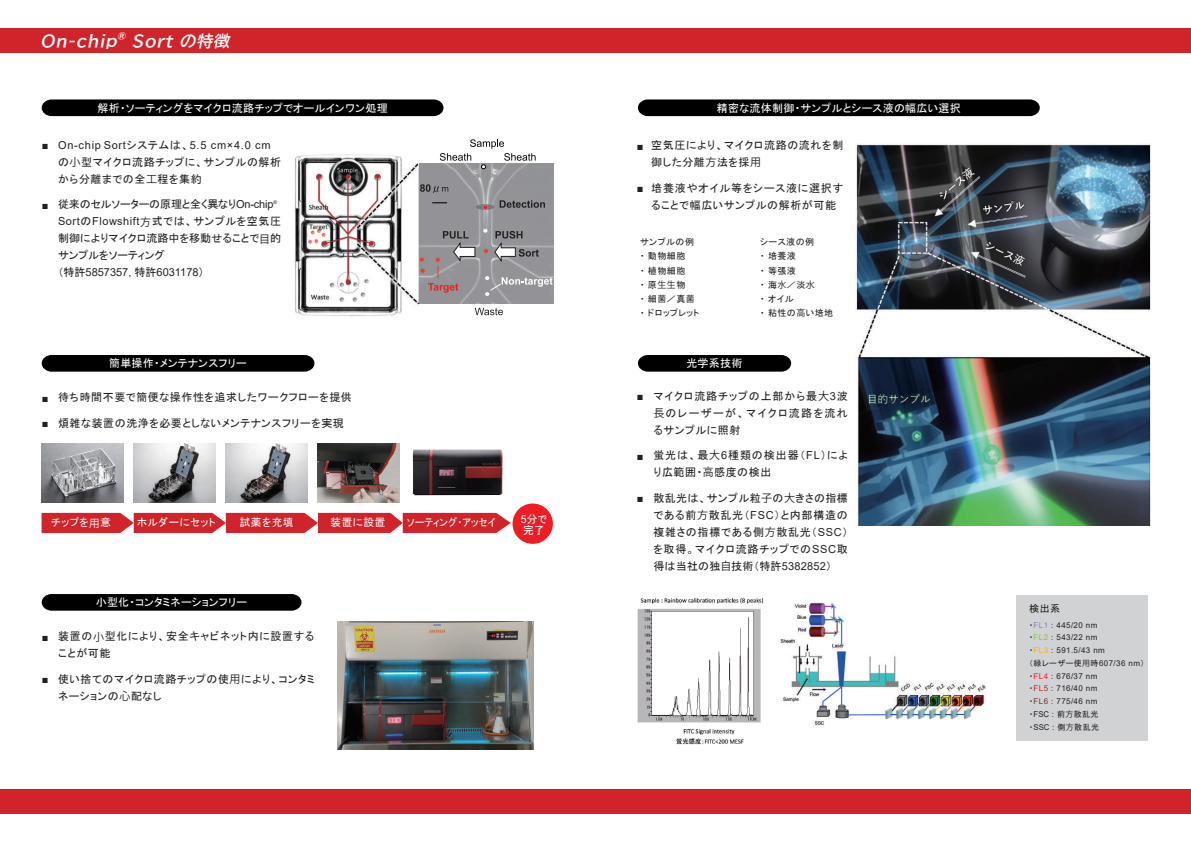
<style>
.page{position:relative;width:1191px;height:842px;background:#fff}
.page>*{position:absolute;margin:0;border:0;box-sizing:border-box;transform-origin:0 0}
.t1{font:italic 15.8px "BIZ UDP Gothic Bold";color:#fff}
.t2{font:11px/17px "MS P Gothic";letter-spacing:.05em;color:#231f20}
.t3{font:11px/11.3px "MS P Gothic";letter-spacing:.025em;color:#fff}
.t4{font:11px "Arial";letter-spacing:.05em;color:#231f20}
.t5{font:11px/16.9px "MS P Gothic";letter-spacing:.01em;color:#231f20}
.t6{font:11px/17px "MS P Gothic";letter-spacing:.085em;color:#231f20}
.t7{font:11px "MS P Gothic";letter-spacing:-.015em;color:#231f20}
.t8{font:11px "Arial";color:#231f20}
.t9{font:10.6px "MS P Gothic";letter-spacing:.05em;color:#fff}
.t10{font:10.6px "MS P Gothic";color:#fff;scale:.93 1}
.t11{font:10px "MS P Gothic";color:#231f20}
.t12{font:9px/14.2px "MS P Gothic";letter-spacing:.05em;color:#231f20}
.t13{font:8px/12.8px "Arial";letter-spacing:.05em;color:#231f20}
.t14{font:8px/12.8px "MS P Gothic";letter-spacing:.05em;color:#231f20}
.t15{font:italic 7.9px "BIZ UDP Gothic Bold";color:#fff}
.s1{font-family:"MS P Gothic"}
.s2{font-family:"Koz Go Pr 6 N"}
.s3{font-family:"Arial"}
.s4{color:#8781bd}
.s5{color:#8bc63e}
.s6{color:#faaf18}
.s7{color:#ee1d23}
.s8{color:#b7282e}
.s9{color:#723236}
</style>
<div class="page">
<div style="left:1015px;top:595px;width:132px;height:146px;background:#d1d2d4"></div>
<div style="left:0;top:28px;width:1191px;height:25px;background:#d1232a"></div>
<div style="left:0;top:789px;width:1191px;height:25px;background:#d1232a"></div>
<img style="left:226px;top:443px;width:82px;height:60px">
<img style="left:134px;top:443px;width:82px;height:60px">
<img style="left:318px;top:443px;width:82px;height:60px">
<img style="left:413px;top:449px;width:89px;height:46px">
<img style="left:42px;top:443px;width:82px;height:60px">
<svg style="left:42px;top:513px;width:469px;height:20px;background:#d43239"></svg>
<img style="left:418px;top:164px;width:135px;height:139px">
<div style="left:476px;top:204px;width:18px;height:6px;background:#76787b;border-radius:50%"></div>
<svg style="left:483px;top:205px;width:5px;height:5px"></svg>
<svg style="left:499px;top:200px;width:46px;height:8px"></svg>
<svg style="left:483px;top:229px;width:4px;height:4px"></svg>
<svg style="left:494px;top:231px;width:45px;height:30px"></svg>
<svg style="left:483px;top:249px;width:5px;height:4px"></svg>
<svg style="left:419px;top:231px;width:56px;height:62px;background:#989093"></svg>
<svg style="left:485px;top:276px;width:67px;height:20px"></svg>
<svg style="left:432px;top:202px;width:15px;height:1px"></svg>
<svg style="left:420px;top:184px;width:28px;height:9px"></svg>
<svg style="left:440px;top:139px;width:95px;height:30px"></svg>
<svg style="left:475px;top:308px;width:28px;height:7px"></svg>
<img style="left:637px;top:598px;width:126px;height:147px">
<div style="left:42px;top:99px;width:401px;height:17px;background:#000"></div>
<svg style="left:42px;top:355px;width:272px;height:17px;background:#080808"></svg>
<svg style="left:42px;top:594px;width:259px;height:17px;background:#080808"></svg>
<div style="left:638px;top:99px;width:401px;height:17px;background:#000"></div>
<svg style="left:638px;top:355px;width:153px;height:17px;background:#0c0c0c"></svg>
<div style="left:512px;top:503px;width:41px;height:41px;background:#ee1d23;border-radius:50%"></div>
<img style="left:855px;top:143px;width:296px;height:382px">
<img style="left:337px;top:621px;width:196px;height:128px">
<img style="left:294px;top:154px;width:124px;height:163px">
<img style="left:778px;top:602px;width:208px;height:124px">
<h1 class="t1" style="left:41px;top:33px;width:81px">On-chip</h1>
<p class="t15" style="left:117px;top:33px;width:11px">®</p>
<h1 class="t1" style="left:132px;top:33px;width:99px">Sort の特徴</h1>
<p class="t3" style="left:97px;top:102px;width:292px">解析・ソーティングをマイクロ流路チップでオールインワン処理</p>
<p class="t4" style="left:42px;top:137px;width:8px">■</p>
<p class="t4" style="left:42px;top:197px;width:8px">■</p>
<p class="t4" style="left:58px;top:137px;width:214px">On-chip Sort<span class="s1">システムは、</span>5.5 cm×4.0 cm</p>
<p class="t2" style="left:58px;top:153px;width:224px">の<span class="s2">小</span>型マイクロ流路チップに、サンプルの解析から分離までの全<span class="s2">工</span>程を集約</p>
<p class="t7" style="left:58px;top:199px;width:221px">従来のセルソーターの原理と全く異なり<span class="s3">On-chip</span><sup>®</sup></p>
<p class="t4" style="left:58px;top:214px;width:224px">Sort<span class="s1">の</span>Flowshift<span class="s2">方</span><span class="s1">式では、サンプルを空気圧</span></p>
<p class="t5" style="left:58px;top:230px;width:224px">制御によりマイクロ流路中を移動せることで<span class="s2">目</span>的サンプルをソーティング</p>
<p class="t8" style="left:58px;top:265px;width:147px"><span class="s1">（特許</span>5857357, <span class="s1">特許</span>6031178<span class="s1">）</span></p>
<p class="t4" style="left:42px;top:390px;width:8px">■</p>
<p class="t4" style="left:42px;top:416px;width:8px">■</p>
<p class="t3" style="left:109px;top:358px;width:139px">簡単操作・メンテナンスフリー</p>
<p class="t2" style="left:58px;top:389px;width:295px">待ち時間不要で簡便な操作性を追求したワークフローを提供</p>
<p class="t2" style="left:58px;top:414px;width:287px">煩雑な装置の洗浄を必要としないメンテナンスフリーを実現</p>
<p class="t9" style="left:51px;top:517px;width:61px">チップを<span class="s2">用</span>意</p>
<p class="t9" style="left:137px;top:517px;width:80px">ホルダーにセット</p>
<p class="t9" style="left:240px;top:517px;width:55px">試薬を充填</p>
<p class="t9" style="left:330px;top:517px;width:56px">装置に設置</p>
<p class="t10" style="left:407px;top:517px;width:97px">ソーティング・アッセイ</p>
<p class="t4" style="left:42px;top:629px;width:8px">■</p>
<p class="t4" style="left:42px;top:672px;width:8px">■</p>
<p class="t3" style="left:96px;top:597px;width:153px">小型化・コンタミネーションフリー</p>
<p class="t2" style="left:58px;top:628px;width:258px">装置の<span class="s2">小</span>型化により、安全キャビネット内に設置することが可能</p>
<p class="t2" style="left:58px;top:670px;width:258px">使い捨てのマイクロ流路チップの使<span class="s2">用</span>により、コンタミネーションの<span class="s2">心</span>配なし</p>
<p class="t3" style="left:521px;top:513px;width:28px"><span class="s3">5</span>分で完了</p>
<p class="t4" style="left:637px;top:138px;width:8px">■</p>
<p class="t4" style="left:637px;top:180px;width:8px">■</p>
<p class="t3" style="left:717px;top:102px;width:245px">精密な流体制御・サンプルとシース液の幅広い選択</p>
<p class="t2" style="left:651px;top:137px;width:194px">空気圧により、マイクロ流路の流れを制御した分離<span class="s2">方</span>法を採<span class="s2">用</span></p>
<p class="t2" style="left:651px;top:179px;width:194px">培養液やオイル等をシース液に選択することで幅広いサンプルの解析が可能</p>
<p class="t12" style="left:640px;top:235px;width:61px">サンプルの例・動物細胞<br>・植物細胞<br>・原<span class="s2">生生</span>物<br>・細菌／真菌・ドロップレット</p>
<p class="t12" style="left:760px;top:235px;width:75px">シース液の例<br>・培養液<br>・等張液<br>・海<span class="s2">水</span>／淡<span class="s2">水<br></span>・オイル<br>・粘性の<span class="s2">高</span>い培地</p>
<p class="t4" style="left:637px;top:389px;width:8px">■</p>
<p class="t4" style="left:637px;top:448px;width:8px">■</p>
<p class="t4" style="left:637px;top:491px;width:8px">■</p>
<p class="t3" style="left:686px;top:358px;width:58px">光学系技術</p>
<p class="t2" style="left:653px;top:387px;width:196px;text-align:justify">マイクロ流路チップの上部から最<span class="s2">大</span><span class="s3">3</span>波<span class="s2">長</span>のレーザーが、マイクロ流路を流れるサンプルに照射</p>
<p class="t6" style="left:653px;top:447px;width:196px">蛍光は、最<span class="s2">大</span><span class="s3">6</span>種類の検出器（<span class="s3">FL</span>）により広範囲・<span class="s2">高</span>感度の検出</p>
<p class="t2" style="left:653px;top:489px;width:196px;text-align:justify">散乱光は、サンプル粒<span class="s2">子</span>の<span class="s2">大</span>きさの指標である前<span class="s2">方</span>散乱光（<span class="s3">FSC</span>）と内部構造の複雑さの指標である側<span class="s2">方</span>散乱光（<span class="s3">SSC</span>）を取得。マイクロ流路チップでの<span class="s3">SSC</span>取得は当社の独<span class="s2">自</span>技術（特許<span class="s3">5382852</span>）</p>
<p class="t11" style="left:1029px;top:604px;width:32px">検出系</p>
<p class="t13" style="left:1029px;top:618px;width:77px"><span class="s1">・</span><span class="s4">FL1</span> : 445/20 nm<span class="s1">・</span><span class="s5">FL2</span> : 543/22 nm<span class="s1">・</span><span class="s6">FL3</span> : 591.5/43 nm</p>
<p class="t14" style="left:1029px;top:657px;width:117px">（緑レーザー使<span class="s2">用</span>時<span class="s3">607/36 nm</span>）</p>
<p class="t13" style="left:1029px;top:669px;width:70px;text-align:justify"><span class="s1">・</span><span class="s7">FL4</span> : 676/37 nm<span class="s1">・</span><span class="s8">FL5</span> : 716/40 nm<span class="s1">・</span><span class="s9">FL6</span> : 775/46 nm</p>
<p class="t14" style="left:1029px;top:708px;width:71px">・<span class="s3">FSC :</span> 前<span class="s2">方</span>散乱光・<span class="s3">SSC :</span> 側<span class="s2">方</span>散乱光</p>
</div>
